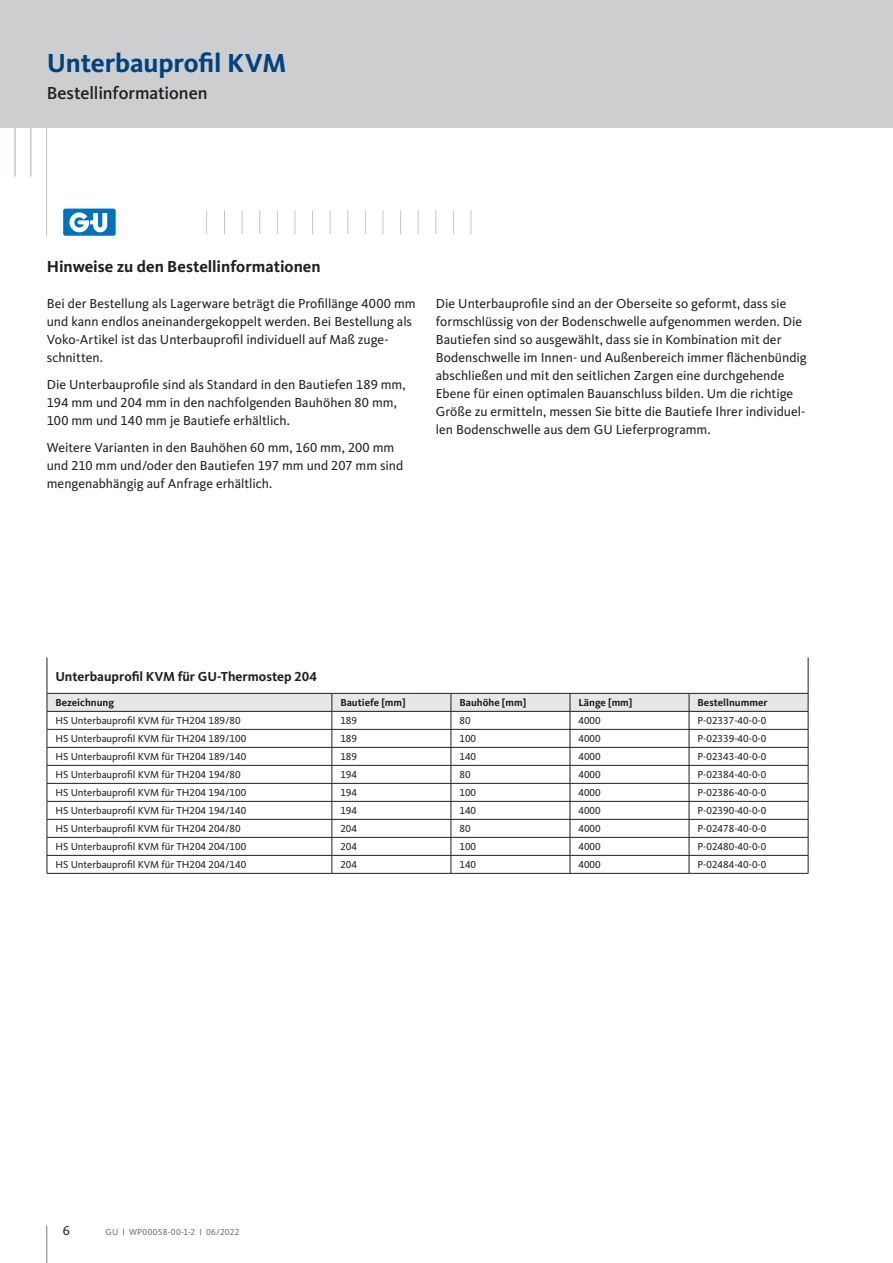
<style>
.page{position:relative;width:893px;height:1263px;background:#fff}
.page>*{position:absolute;margin:0;border:0;box-sizing:border-box;transform-origin:0 0}
._01_Überschrift{font:700 27px "Kievit Pro";letter-spacing:-.005em;color:#00427d}
._02_Unterthema{font:500 18px "Kievit Pro";letter-spacing:-.005em;color:#231f20}
._03_Zwischenüberschr{font:700 16.5px "Kievit Pro";color:#231f20}
._05_Fließtext{font:13.5px/18px "Kievit Pro";color:#231f20}
._09_Tabellenüberschr{font:700 13.5px "Kievit Pro";color:#231f20}
._11_Tabellenkörper{font:10.5px "Kievit Pro";color:#231f20}
._10_Tabellenkopf{font:700 10.5px "Kievit Pro";color:#231f20}
.t1{font:9px "Kievit Pro";letter-spacing:.025em;color:#6c6d70}
</style>
<div class="page">
<div style="left:0;top:0;width:893px;height:128px;background:#cdced0"></div>
<hr style="left:46px;top:128px;width:1px;height:108px;background:#c1c7c9">
<hr style="left:31px;top:128px;width:1px;height:49px;background:#c1c7c9">
<hr style="left:15px;top:128px;width:1px;height:49px;background:#c1c7c9">
<svg style="left:206px;top:210px;width:1px;height:24px"></svg>
<svg style="left:224px;top:210px;width:1px;height:24px"></svg>
<svg style="left:242px;top:210px;width:1px;height:24px"></svg>
<svg style="left:259px;top:210px;width:1px;height:24px"></svg>
<svg style="left:277px;top:210px;width:1px;height:24px"></svg>
<svg style="left:295px;top:210px;width:1px;height:24px"></svg>
<svg style="left:312px;top:210px;width:1px;height:24px"></svg>
<svg style="left:330px;top:210px;width:1px;height:24px"></svg>
<svg style="left:347px;top:210px;width:1px;height:24px"></svg>
<svg style="left:365px;top:210px;width:1px;height:24px"></svg>
<svg style="left:383px;top:210px;width:1px;height:24px"></svg>
<svg style="left:400px;top:210px;width:1px;height:24px"></svg>
<svg style="left:418px;top:210px;width:1px;height:24px"></svg>
<svg style="left:435px;top:210px;width:1px;height:24px"></svg>
<svg style="left:453px;top:210px;width:1px;height:24px"></svg>
<svg style="left:471px;top:210px;width:1px;height:24px"></svg>
<div style="left:63px;top:209px;width:53px;height:27px;background:#0071bb;border-radius:2px"></div>
<svg style="left:69px;top:212px;width:38px;height:20px"></svg>
<hr style="left:47px;top:1226px;width:1px;height:37px;background:#727c7e">
<hr style="left:808px;top:657px;width:1px;height:36px;background:#231f20">
<hr style="left:570px;top:873px;width:119px;height:1px;background:#231f20">
<hr style="left:47px;top:873px;width:285px;height:1px;background:#231f20">
<hr style="left:689px;top:873px;width:119px;height:1px;background:#231f20">
<hr style="left:47px;top:657px;width:1px;height:36px;background:#231f20">
<svg style="left:47px;top:693px;width:762px;height:180px"></svg>
<hr style="left:332px;top:873px;width:119px;height:1px;background:#231f20">
<hr style="left:451px;top:873px;width:119px;height:1px;background:#231f20">
<p class="_01_Überschrift" style="left:47px;top:46px;width:241px">Unterbauprofil KVM</p>
<p class="_02_Unterthema" style="left:47px;top:82px;width:162px">Bestellinformationen</p>
<p class="_03_Zwischenüberschr" style="left:47px;top:256px;width:275px">Hinweise zu den Bestellinformationen</p>
<p class="_05_Fließtext" style="left:47px;top:294px;width:370px">Bei der Bestellung als Lagerware beträgt die Profillänge 4000 mm und kann endlos aneinandergekoppelt werden. Bei Bestellung als Voko-Artikel ist das Unterbauprofil individuell auf Maß zuge&shy;schnitten.</p>
<p class="_05_Fließtext" style="left:47px;top:375px;width:360px">Die Unterbauprofile sind als Standard in den Bautiefen 189 mm,<br>194 mm und 204 mm in den nachfolgenden Bauhöhen 80 mm,<br>100 mm und 140 mm je Bautiefe erhältlich.</p>
<p class="_05_Fließtext" style="left:47px;top:438px;width:358px">Weitere Varianten in den Bauhöhen 60 mm, 160 mm, 200 mm und 210 mm und/oder den Bautiefen 197 mm und 207 mm sind mengenabhängig auf Anfrage erhältlich.</p>
<p class="_05_Fließtext" style="left:436px;top:294px;width:372px">Die Unterbauprofile sind an der Oberseite so geformt, dass sie formschlüssig von der Bodenschwelle aufgenommen werden. Die Bautiefen sind so ausgewählt, dass sie in Kombination mit der Bodenschwelle im Innen- und Außenbereich immer flächenbündig abschließen und mit den seitlichen Zargen eine durchgehende Ebene für einen optimalen Bauanschluss bilden. Um die richtige Größe zu ermitteln, messen Sie bitte die Bautiefe Ihrer individuel&shy;len Bodenschwelle aus dem GU Lieferprogramm.</p>
<p class="_09_Tabellenüberschr" style="left:55px;top:668px;width:263px">Unterbauprofil KVM für GU-Thermostep 204</p>
<p class="_10_Tabellenkopf" style="left:55px;top:696px;width:60px">Bezeichnung</p>
<p class="_10_Tabellenkopf" style="left:340px;top:696px;width:67px">Bautiefe [mm]</p>
<p class="_10_Tabellenkopf" style="left:459px;top:696px;width:68px">Bauhöhe [mm]</p>
<p class="_10_Tabellenkopf" style="left:578px;top:696px;width:56px">Länge [mm]</p>
<p class="_10_Tabellenkopf" style="left:698px;top:696px;width:71px">Bestellnummer</p>
<p class="_11_Tabellenkörper" style="left:55px;top:714px;width:187px">HS Unterbauprofil KVM für TH204 189/80</p>
<p class="_11_Tabellenkörper" style="left:340px;top:714px;width:18px">189</p>
<p class="_11_Tabellenkörper" style="left:459px;top:714px;width:13px">80</p>
<p class="_11_Tabellenkörper" style="left:578px;top:714px;width:24px">4000</p>
<p class="_11_Tabellenkörper" style="left:698px;top:714px;width:70px">P-02337-40-0-0</p>
<p class="_11_Tabellenkörper" style="left:55px;top:732px;width:192px">HS Unterbauprofil KVM für TH204 189/100</p>
<p class="_11_Tabellenkörper" style="left:340px;top:732px;width:18px">189</p>
<p class="_11_Tabellenkörper" style="left:459px;top:732px;width:18px">100</p>
<p class="_11_Tabellenkörper" style="left:578px;top:732px;width:24px">4000</p>
<p class="_11_Tabellenkörper" style="left:698px;top:732px;width:70px">P-02339-40-0-0</p>
<p class="_11_Tabellenkörper" style="left:55px;top:750px;width:192px">HS Unterbauprofil KVM für TH204 189/140</p>
<p class="_11_Tabellenkörper" style="left:340px;top:750px;width:18px">189</p>
<p class="_11_Tabellenkörper" style="left:459px;top:750px;width:18px">140</p>
<p class="_11_Tabellenkörper" style="left:578px;top:750px;width:24px">4000</p>
<p class="_11_Tabellenkörper" style="left:698px;top:750px;width:70px">P-02343-40-0-0</p>
<p class="_11_Tabellenkörper" style="left:55px;top:768px;width:187px">HS Unterbauprofil KVM für TH204 194/80</p>
<p class="_11_Tabellenkörper" style="left:340px;top:768px;width:18px">194</p>
<p class="_11_Tabellenkörper" style="left:459px;top:768px;width:13px">80</p>
<p class="_11_Tabellenkörper" style="left:578px;top:768px;width:24px">4000</p>
<p class="_11_Tabellenkörper" style="left:698px;top:768px;width:70px">P-02384-40-0-0</p>
<p class="_11_Tabellenkörper" style="left:55px;top:786px;width:192px">HS Unterbauprofil KVM für TH204 194/100</p>
<p class="_11_Tabellenkörper" style="left:340px;top:786px;width:18px">194</p>
<p class="_11_Tabellenkörper" style="left:459px;top:786px;width:18px">100</p>
<p class="_11_Tabellenkörper" style="left:578px;top:786px;width:24px">4000</p>
<p class="_11_Tabellenkörper" style="left:698px;top:786px;width:70px">P-02386-40-0-0</p>
<p class="_11_Tabellenkörper" style="left:55px;top:804px;width:192px">HS Unterbauprofil KVM für TH204 194/140</p>
<p class="_11_Tabellenkörper" style="left:340px;top:804px;width:18px">194</p>
<p class="_11_Tabellenkörper" style="left:459px;top:804px;width:18px">140</p>
<p class="_11_Tabellenkörper" style="left:578px;top:804px;width:24px">4000</p>
<p class="_11_Tabellenkörper" style="left:698px;top:804px;width:70px">P-02390-40-0-0</p>
<p class="_11_Tabellenkörper" style="left:55px;top:822px;width:187px">HS Unterbauprofil KVM für TH204 204/80</p>
<p class="_11_Tabellenkörper" style="left:340px;top:822px;width:18px">204</p>
<p class="_11_Tabellenkörper" style="left:459px;top:822px;width:13px">80</p>
<p class="_11_Tabellenkörper" style="left:578px;top:822px;width:24px">4000</p>
<p class="_11_Tabellenkörper" style="left:698px;top:822px;width:70px">P-02478-40-0-0</p>
<p class="_11_Tabellenkörper" style="left:55px;top:840px;width:192px">HS Unterbauprofil KVM für TH204 204/100</p>
<p class="_11_Tabellenkörper" style="left:340px;top:840px;width:18px">204</p>
<p class="_11_Tabellenkörper" style="left:459px;top:840px;width:18px">100</p>
<p class="_11_Tabellenkörper" style="left:578px;top:840px;width:24px">4000</p>
<p class="_11_Tabellenkörper" style="left:698px;top:840px;width:70px">P-02480-40-0-0</p>
<p class="_11_Tabellenkörper" style="left:55px;top:858px;width:192px">HS Unterbauprofil KVM für TH204 204/140</p>
<p class="_11_Tabellenkörper" style="left:340px;top:858px;width:18px">204</p>
<p class="_11_Tabellenkörper" style="left:459px;top:858px;width:18px">140</p>
<p class="_11_Tabellenkörper" style="left:578px;top:858px;width:24px">4000</p>
<p class="_11_Tabellenkörper" style="left:698px;top:858px;width:70px">P-02484-40-0-0</p>
<p class="_05_Fließtext" style="left:63px;top:1221px;width:9px">6</p>
<p class="t1" style="left:105px;top:1226px;width:136px">GU І WP00058-00-1-2 І 06/2022</p>
</div>
